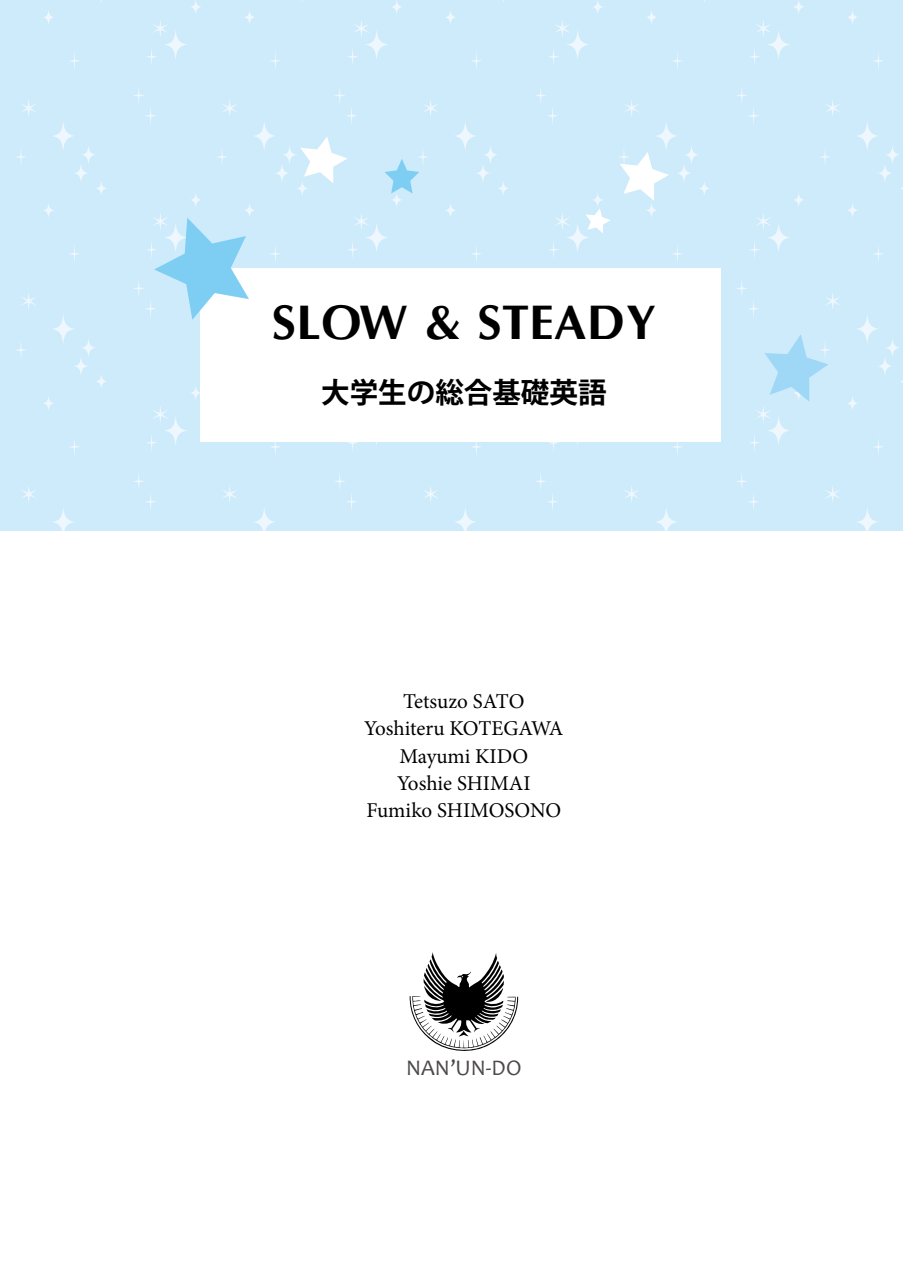
<style>
.page{position:relative;width:903px;height:1275px;background:#fff}
.page>*{position:absolute;margin:0;border:0;box-sizing:border-box;transform-origin:0 0}
.t1{font:700 49.52px "Optane";color:#000}
.t2{font:700 28.53px "Koz Go Pro";color:#000}
.t3{font:22.4px "Candara";color:#4c4948}
.t4{font:21px/27.3px "Minion Pro";color:#000;text-align:center}
</style>
<div class="page">
<div style="left:0;top:0;width:903px;height:531px;background:#ceebfb"></div>
<div style="left:200px;top:268px;width:521px;height:173px;background:#fff"></div>
<svg style="left:385px;top:159px;width:34px;height:34px"></svg>
<svg style="left:586px;top:209px;width:25px;height:24px"></svg>
<svg style="left:765px;top:334px;width:63px;height:68px"></svg>
<svg style="left:619px;top:152px;width:50px;height:49px"></svg>
<svg style="left:300px;top:137px;width:47px;height:46px"></svg>
<svg style="left:154px;top:218px;width:95px;height:102px"></svg>
<svg style="left:409px;top:952px;width:109px;height:99px"></svg>
<h1 class="t1" style="left:272px;top:293px;width:386px">SLOW &amp; STEADY</h1>
<h2 class="t2" style="left:321px;top:375px;width:287px">大学生の総合基礎英語</h2>
<p class="t4" style="left:364px;top:688px;width:201px">Tetsuzo SATO<br>Yoshiteru KOTEGAWA<br>Mayumi KIDO<br>Yoshie SHIMAI<br>Fumiko SHIMOSONO</p>
<p class="t3" style="left:406px;top:1054px;width:117px">NAN’UN-DO</p>
</div>
